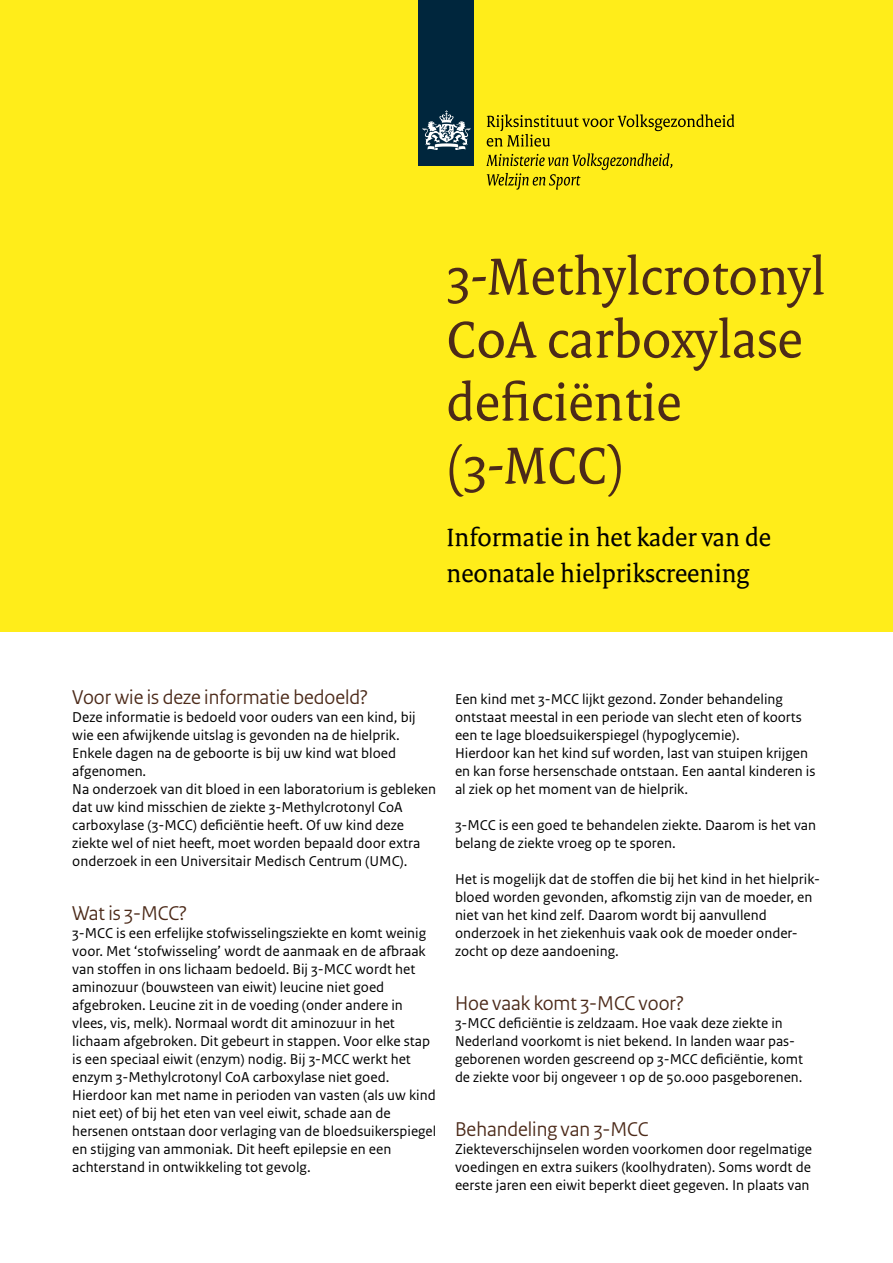
<style>
.page{position:relative;width:893px;height:1263px;background:#fff}
.page>*{position:absolute;margin:0;border:0;box-sizing:border-box;transform-origin:0 0}
._00_RIVM_Titel-2_DFK{font:55.5px/63px "Rijksoverheid Serif";color:#4c2a19}
._02_RIVM_Subtitel_Om{font:27px/36px "Rijksoverheid Serif";color:#000}
._05_RIVM_Paragraafko{font:21px "Rijksoverheid Sans Heading";color:#4c2a19}
._10_RIVM_Broodtekst{font:15px/18px "Rijksoverheid Sans Text";color:#000}
</style>
<div class="page">
<div style="left:0;top:0;width:893px;height:631px;background:#ffed1a"></div>
<div style="left:419px;top:0;width:55px;height:166px;background:#00263d"></div>
<svg style="left:423px;top:110px;width:47px;height:40px"></svg>
<svg style="left:487px;top:114px;width:247px;height:33px"></svg>
<svg style="left:486px;top:153px;width:186px;height:37px"></svg>
<p class="_00_RIVM_Titel-2_DFK" style="left:446px;top:245px;width:380px">3-Methylcrotonyl<br>CoA carboxylase deficiëntie (3-MCC)</p>
<p class="_02_RIVM_Subtitel_Om" style="left:446px;top:519px;width:326px">Informatie in het kader van de neonatale hielprikscreening</p>
<p class="_05_RIVM_Paragraafko" style="left:72px;top:685px;width:297px">Voor wie is deze informatie bedoeld?</p>
<p class="_10_RIVM_Broodtekst" style="left:72px;top:708px;width:345px">Deze informatie is bedoeld voor ouders van een kind, bij wie een afwijkende uitslag is gevonden na de hielprik.<br>Enkele dagen na de geboorte is bij uw kind wat bloed afgenomen.</p>
<p class="_10_RIVM_Broodtekst" style="left:72px;top:780px;width:365px">Na onderzoek van dit bloed in een laboratorium is gebleken dat uw kind misschien de ziekte 3-Methylcrotonyl CoA carboxylase (3-MCC) deficiëntie heeft. Of uw kind deze ziekte wel of niet heeft, moet worden bepaald door extra onderzoek in een Universitair Medisch Centrum (UMC).</p>
<p class="_05_RIVM_Paragraafko" style="left:72px;top:901px;width:116px">Wat is 3-MCC?</p>
<p class="_10_RIVM_Broodtekst" style="left:72px;top:924px;width:366px">3-MCC is een erfelijke stofwisselingsziekte en komt weinig voor. Met ‘stofwisseling’ wordt de aanmaak en de afbraak van stoffen in ons lichaam bedoeld. Bij 3-MCC wordt het aminozuur (bouwsteen van eiwit) leucine niet goed afgebroken. Leucine zit in de voeding (onder andere in vlees, vis, melk). Normaal wordt dit aminozuur in het lichaam afgebroken. Dit gebeurt in stappen. Voor elke stap is een speciaal eiwit (enzym) nodig. Bij 3-MCC werkt het enzym 3-Methylcrotonyl CoA carboxylase niet goed.<br>Hierdoor kan met name in perioden van vasten (als uw kind niet eet) of bij het eten van veel eiwit, schade aan de hersenen ontstaan door verlaging van de bloedsuikerspiegel en stijging van ammoniak. Dit heeft epilepsie en een achterstand in ontwikkeling tot gevolg.</p>
<p class="_10_RIVM_Broodtekst" style="left:455px;top:690px;width:348px">Een kind met 3-MCC lijkt gezond. Zonder behandeling ontstaat meestal in een periode van slecht eten of koorts een te lage bloedsuikerspiegel (hypoglycemie).</p>
<p class="_10_RIVM_Broodtekst" style="left:455px;top:744px;width:362px">Hierdoor kan het kind suf worden, last van stuipen krijgen en kan forse hersenschade ontstaan. Een aantal kinderen is al ziek op het moment van de hielprik.</p>
<p class="_10_RIVM_Broodtekst" style="left:455px;top:816px;width:363px">3-MCC is een goed te behandelen ziekte. Daarom is het van belang de ziekte vroeg op te sporen.</p>
<p class="_10_RIVM_Broodtekst" style="left:455px;top:870px;width:367px">Het is mogelijk dat de stoffen die bij het kind in het hielprik&shy;bloed worden gevonden, afkomstig zijn van de moeder, en niet van het kind zelf. Daarom wordt bij aanvullend onderzoek in het ziekenhuis vaak ook de moeder onder&shy;zocht op deze aandoening.</p>
<p class="_05_RIVM_Paragraafko" style="left:455px;top:991px;width:230px">Hoe vaak komt 3-MCC voor?</p>
<p class="_10_RIVM_Broodtekst" style="left:455px;top:1014px;width:349px">3-MCC deficiëntie is zeldzaam. Hoe vaak deze ziekte in Nederland voorkomt is niet bekend. In landen waar pas&shy;geborenen worden gescreend op 3-MCC deficiëntie, komt de ziekte voor bij ongeveer 1 op de 50.000 pasgeborenen.</p>
<p class="_05_RIVM_Paragraafko" style="left:455px;top:1117px;width:195px">Behandeling van 3-MCC</p>
<p class="_10_RIVM_Broodtekst" style="left:455px;top:1140px;width:359px;text-align:justify">Ziekteverschijnselen worden voorkomen door regelmatige voedingen en extra suikers (koolhydraten). Soms wordt de eerste jaren een eiwit beperkt dieet gegeven. In plaats van</p>
</div>
